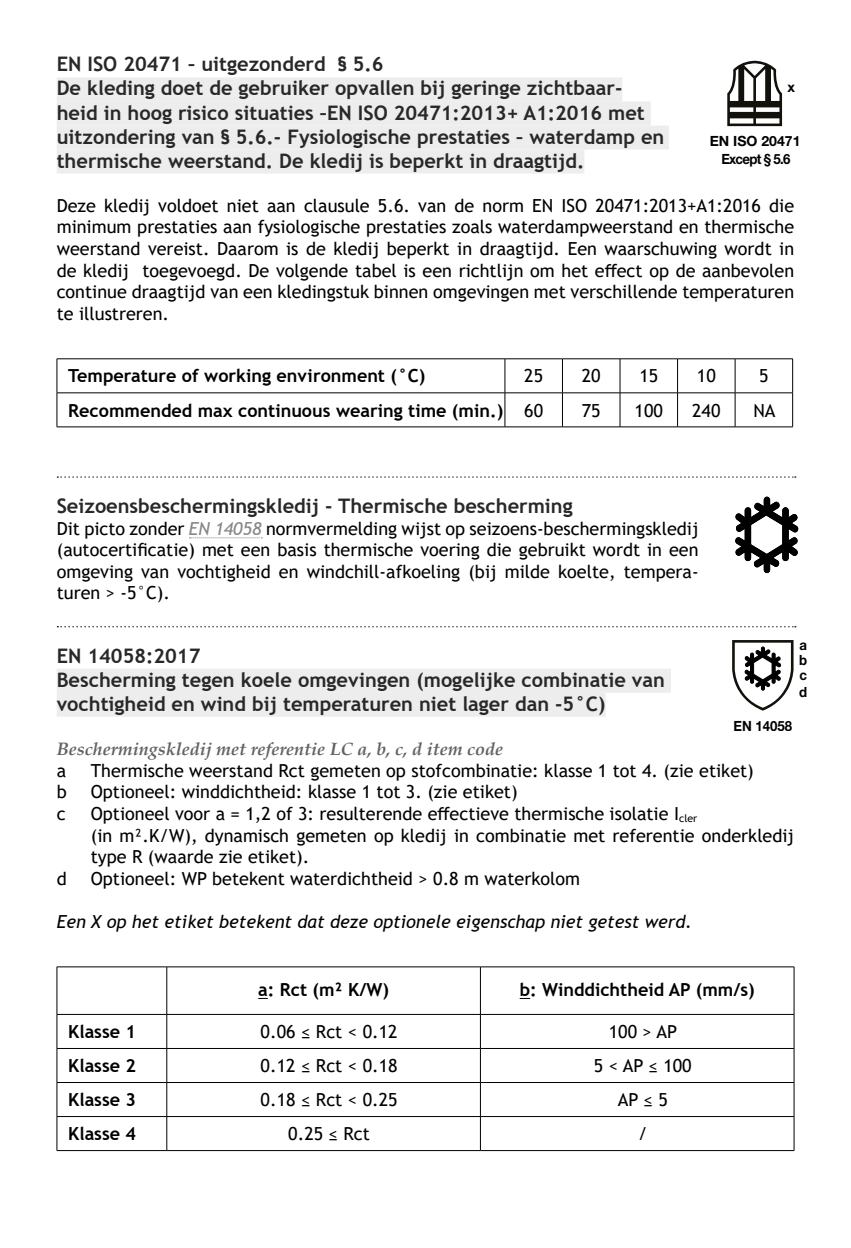
<style>
.page{position:relative;width:851px;height:1248px;background:#fff}
.page>*{position:absolute;margin:0;border:0;box-sizing:border-box;transform-origin:0 0}
.t1{font:700 20px/24px "Trebuchet MS";color:#282827}
.t2{font:18px/21.6px "Trebuchet MS";color:#000;text-align:justify}
.t3{font:700 18px "Trebuchet MS";color:#000}
.t4{font:italic 18px "Trebuchet MS";color:#000}
.t5{font:italic 700 18px "Palatino";color:#646363}
.t6{font:700 14px/18px "Helvetica Neue LT Std";color:#000;text-align:center}
.t7{font:700 14px/15.6px "Helvetica Neue LT Std";color:#000;text-align:justify;scale:.94 1}
.s1{font-weight:400}
.s2{font-style:italic;color:#878787}
</style>
<div class="page">
<div style="left:57px;top:77px;width:565px;height:24px;background:#ededed"></div>
<div style="left:57px;top:101px;width:593px;height:24px;background:#ededed"></div>
<div style="left:57px;top:125px;width:611px;height:24px;background:#ededed"></div>
<div style="left:57px;top:149px;width:527px;height:24px;background:#ededed"></div>
<svg style="left:189px;top:537px;width:73px;height:1px"></svg>
<div style="left:57px;top:668px;width:613px;height:24px;background:#ededed"></div>
<div style="left:57px;top:692px;width:548px;height:24px;background:#ededed"></div>
<hr style="left:57px;top:358px;width:448px;height:1px;background:#000">
<hr style="left:56px;top:359px;width:2px;height:33px;background:#000">
<hr style="left:505px;top:358px;width:57px;height:1px;background:#000">
<hr style="left:504px;top:359px;width:1px;height:33px;background:#000">
<hr style="left:562px;top:358px;width:58px;height:1px;background:#000">
<hr style="left:561px;top:359px;width:2px;height:33px;background:#000">
<hr style="left:620px;top:358px;width:57px;height:1px;background:#000">
<hr style="left:619px;top:359px;width:1px;height:33px;background:#000">
<hr style="left:677px;top:358px;width:58px;height:1px;background:#000">
<hr style="left:676px;top:359px;width:2px;height:33px;background:#000">
<hr style="left:735px;top:358px;width:57px;height:1px;background:#000">
<hr style="left:734px;top:359px;width:1px;height:33px;background:#000">
<hr style="left:791px;top:359px;width:2px;height:33px;background:#000">
<hr style="left:57px;top:392px;width:448px;height:1px;background:#000">
<hr style="left:56px;top:393px;width:2px;height:33px;background:#000">
<hr style="left:505px;top:392px;width:57px;height:1px;background:#000">
<hr style="left:504px;top:393px;width:1px;height:33px;background:#000">
<hr style="left:562px;top:392px;width:58px;height:1px;background:#000">
<hr style="left:561px;top:393px;width:2px;height:33px;background:#000">
<hr style="left:620px;top:392px;width:57px;height:1px;background:#000">
<hr style="left:619px;top:393px;width:1px;height:33px;background:#000">
<hr style="left:677px;top:392px;width:58px;height:1px;background:#000">
<hr style="left:676px;top:393px;width:2px;height:33px;background:#000">
<hr style="left:735px;top:392px;width:57px;height:1px;background:#000">
<hr style="left:734px;top:393px;width:1px;height:33px;background:#000">
<hr style="left:791px;top:393px;width:2px;height:33px;background:#000">
<hr style="left:57px;top:426px;width:448px;height:1px;background:#000">
<hr style="left:505px;top:426px;width:57px;height:1px;background:#000">
<hr style="left:562px;top:426px;width:58px;height:1px;background:#000">
<hr style="left:620px;top:426px;width:57px;height:1px;background:#000">
<hr style="left:677px;top:426px;width:58px;height:1px;background:#000">
<hr style="left:735px;top:426px;width:57px;height:1px;background:#000">
<svg style="left:57px;top:476px;width:738px;height:1px"></svg>
<svg style="left:57px;top:626px;width:738px;height:1px"></svg>
<hr style="left:57px;top:966px;width:110px;height:1px;background:#000">
<hr style="left:56px;top:966px;width:2px;height:48px;background:#000">
<hr style="left:167px;top:966px;width:313px;height:1px;background:#000">
<hr style="left:166px;top:966px;width:1px;height:48px;background:#000">
<hr style="left:480px;top:966px;width:314px;height:1px;background:#000">
<hr style="left:479px;top:966px;width:2px;height:48px;background:#000">
<hr style="left:793px;top:966px;width:1px;height:48px;background:#000">
<hr style="left:57px;top:1013px;width:110px;height:2px;background:#000">
<hr style="left:56px;top:1014px;width:2px;height:34px;background:#000">
<hr style="left:167px;top:1013px;width:313px;height:2px;background:#000">
<hr style="left:166px;top:1014px;width:1px;height:34px;background:#000">
<hr style="left:480px;top:1013px;width:314px;height:2px;background:#000">
<hr style="left:479px;top:1014px;width:2px;height:34px;background:#000">
<hr style="left:793px;top:1014px;width:1px;height:34px;background:#000">
<hr style="left:57px;top:1047px;width:110px;height:2px;background:#000">
<hr style="left:56px;top:1048px;width:2px;height:34px;background:#000">
<hr style="left:167px;top:1047px;width:313px;height:2px;background:#000">
<hr style="left:166px;top:1048px;width:1px;height:34px;background:#000">
<hr style="left:480px;top:1047px;width:314px;height:2px;background:#000">
<hr style="left:479px;top:1048px;width:2px;height:34px;background:#000">
<hr style="left:793px;top:1048px;width:1px;height:34px;background:#000">
<hr style="left:57px;top:1081px;width:110px;height:2px;background:#000">
<hr style="left:56px;top:1082px;width:2px;height:34px;background:#000">
<hr style="left:167px;top:1081px;width:313px;height:2px;background:#000">
<hr style="left:166px;top:1082px;width:1px;height:34px;background:#000">
<hr style="left:480px;top:1081px;width:314px;height:2px;background:#000">
<hr style="left:479px;top:1082px;width:2px;height:34px;background:#000">
<hr style="left:793px;top:1082px;width:1px;height:34px;background:#000">
<hr style="left:57px;top:1115px;width:110px;height:2px;background:#000">
<hr style="left:56px;top:1116px;width:2px;height:34px;background:#000">
<hr style="left:167px;top:1115px;width:313px;height:2px;background:#000">
<hr style="left:166px;top:1116px;width:1px;height:34px;background:#000">
<hr style="left:480px;top:1115px;width:314px;height:2px;background:#000">
<hr style="left:479px;top:1116px;width:2px;height:34px;background:#000">
<hr style="left:793px;top:1116px;width:1px;height:34px;background:#000">
<hr style="left:57px;top:1149px;width:110px;height:2px;background:#000">
<hr style="left:167px;top:1149px;width:313px;height:2px;background:#000">
<hr style="left:480px;top:1149px;width:314px;height:2px;background:#000">
<svg style="left:258px;top:997px;width:10px;height:2px"></svg>
<svg style="left:519px;top:997px;width:11px;height:2px"></svg>
<svg style="left:727px;top:61px;width:54px;height:65px"></svg>
<svg style="left:735px;top:496px;width:63px;height:77px"></svg>
<svg style="left:732px;top:640px;width:61px;height:70px"></svg>
<p class="t1" style="left:57px;top:52px;width:609px">EN ISO 20471 – uitgezonderd § 5.6<br>De kleding doet de gebruiker opvallen bij geringe zichtbaar&shy;heid in hoog risico situaties –EN ISO 20471:2013+ A1:2016 met uitzondering van § 5.6.- Fysiologische prestaties – waterdamp en thermische weerstand. De kledij is beperkt in draagtijd.</p>
<p class="t2" style="left:57px;top:194px;width:738px">Deze kledij voldoet niet aan clausule 5.6. van de norm EN ISO 20471:2013+A1:2016 die minimum prestaties aan fysiologische prestaties zoals waterdampweerstand en thermische weerstand vereist. Daarom is de kledij beperkt in draagtijd. Een waarschuwing wordt in de kledij toegevoegd. De volgende tabel is een richtlijn om het effect op de aanbevolen continue draagtijd van een kledingstuk binnen omgevingen met verschillende temperaturen te illustreren.</p>
<p class="t6" style="left:787px;top:78px;width:9px">x</p>
<p class="t6" style="left:709px;top:132px;width:92px">EN ISO 20471<br>Except § 5.6</p>
<p class="t3" style="left:68px;top:365px;width:358px">Temperature of working environment (°C)</p>
<p class="t2" style="left:524px;top:365px;width:20px">25</p>
<p class="t2" style="left:581px;top:365px;width:20px">20</p>
<p class="t2" style="left:639px;top:365px;width:20px">15</p>
<p class="t2" style="left:696px;top:365px;width:20px">10</p>
<p class="t2" style="left:759px;top:365px;width:11px">5</p>
<p class="t3" style="left:68px;top:399px;width:476px">Recommended max continuous wearing time (min.) <span class="s1">60</span></p>
<p class="t2" style="left:581px;top:399px;width:20px">75</p>
<p class="t2" style="left:634px;top:399px;width:30px">100</p>
<p class="t2" style="left:692px;top:399px;width:30px">240</p>
<p class="t2" style="left:753px;top:399px;width:24px">NA</p>
<p class="t1" style="left:57px;top:494px;width:517px">Seizoensbeschermingskledij - Thermische bescherming</p>
<p class="t2" style="left:57px;top:517px;width:643px">Dit picto zonder <span class="s2">EN 14058</span> normvermelding wijst op seizoens-beschermingskledij (autocertificatie) met een basis thermische voering die gebruikt wordt in een omgeving van vochtigheid en windchill-afkoeling (bij milde koelte, tempera&shy;turen &gt; -5°C).</p>
<p class="t7" style="left:799px;top:636px;width:10px">a b c d</p>
<p class="t1" style="left:57px;top:643px;width:609px">EN 14058:2017<br>Bescherming tegen koele omgevingen (mogelijke combinatie van vochtigheid en wind bij temperaturen niet lager dan -5°C)</p>
<p class="t5" style="left:57px;top:734px;width:448px">Beschermingskledij met referentie LC a, b, c, d item code</p>
<p class="t2" style="left:57px;top:759px;width:11px">a</p>
<p class="t2" style="left:91px;top:759px;width:664px">Thermische weerstand Rct gemeten op stofcombinatie: klasse 1 tot 4. (zie etiket)</p>
<p class="t2" style="left:57px;top:781px;width:12px">b</p>
<p class="t2" style="left:91px;top:781px;width:428px">Optioneel: winddichtheid: klasse 1 tot 3. (zie etiket)</p>
<p class="t2" style="left:57px;top:802px;width:10px">c</p>
<p class="t2" style="left:91px;top:802px;width:704px;text-align:left">Optioneel voor a = 1,2 of 3: resulterende effectieve thermische isolatie I<sub>cler<br></sub>(in m².K/W), dynamisch gemeten op kledij in combinatie met referentie onderkledij type R (waarde zie etiket).</p>
<p class="t2" style="left:57px;top:867px;width:12px">d</p>
<p class="t2" style="left:91px;top:867px;width:490px">Optioneel: WP betekent waterdichtheid &gt; 0.8 m waterkolom</p>
<p class="t4" style="left:57px;top:910px;width:636px">Een X op het etiket betekent dat deze optionele eigenschap niet getest werd.</p>
<p class="t7" style="left:733px;top:717px;width:64px">EN 14058</p>
<p class="t3" style="left:258px;top:978px;width:132px">a: Rct (m² K/W)</p>
<p class="t3" style="left:519px;top:978px;width:236px">b: Winddichtheid AP (mm/s)</p>
<p class="t3" style="left:68px;top:1020px;width:69px">Klasse 1</p>
<p class="t2" style="left:260px;top:1020px;width:138px">0.06 ≤ Rct &lt; 0.12</p>
<p class="t2" style="left:608px;top:1020px;width:70px">100 &gt; AP</p>
<p class="t3" style="left:68px;top:1054px;width:69px">Klasse 2</p>
<p class="t2" style="left:260px;top:1054px;width:138px">0.12 ≤ Rct &lt; 0.18</p>
<p class="t2" style="left:594px;top:1054px;width:99px">5 &lt; AP ≤ 100</p>
<p class="t3" style="left:68px;top:1088px;width:69px">Klasse 3</p>
<p class="t2" style="left:260px;top:1088px;width:138px">0.18 ≤ Rct &lt; 0.25</p>
<p class="t2" style="left:617px;top:1088px;width:52px">AP ≤ 5</p>
<p class="t3" style="left:68px;top:1122px;width:69px">Klasse 4</p>
<p class="t2" style="left:288px;top:1122px;width:83px">0.25 ≤ Rct</p>
<p class="t2" style="left:638px;top:1122px;width:11px">/</p>
</div>
